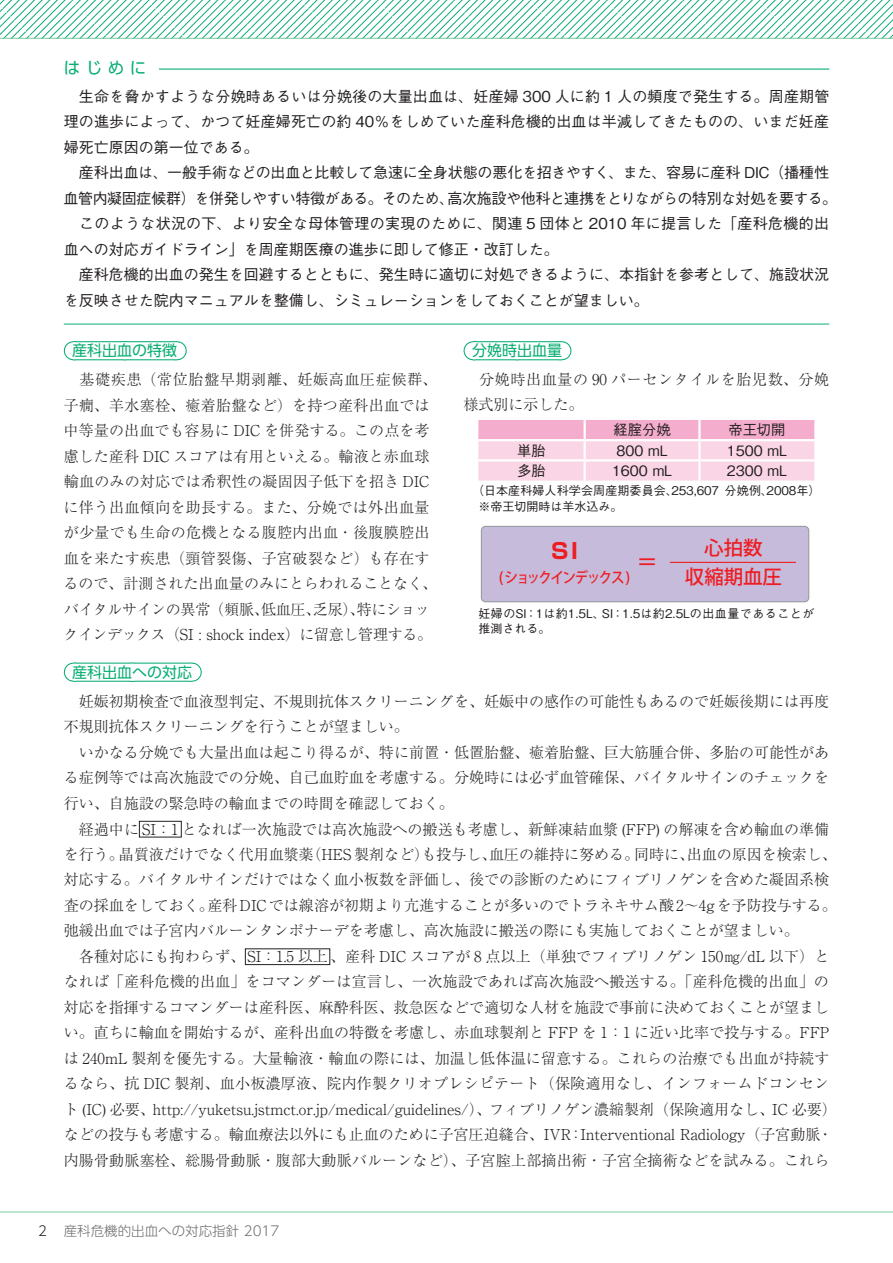
<style>
.page{position:relative;width:893px;height:1263px;background:#fff}
.page>*{position:absolute;margin:0;border:0;box-sizing:border-box;transform-origin:0 0}
.t1{font:700 21.45px "Shin Go Pro";color:#ee1d23}
.t2{font:500 21.45px "Koz Go Std";color:#ee1d23}
.t3{font:500 19.5px/29.2px "Koz Go Std";letter-spacing:-.005em;color:#ee1d23;text-align:center}
.t4{font:16.5px "UD Shin Go Pro";color:#09ae73}
.t5{font:300 15px/25.5px "Ryumin Pro";color:#231f20}
.t6{font:500 15px/25.5px "Gothic BBB Pro";color:#231f20}
.t7{font:300 15px/24.3px "Ryumin Pro";letter-spacing:.045em;color:#231f20}
.t8{font:15px "UD Shin Go Pro";color:#09ae73}
.t9{font:500 15px "Koz Go Std";letter-spacing:-.11em;color:#ee1d23}
.t10{font:500 14.25px "Gothic BBB Pro";color:#231f20}
.t11{font:300 13.5px "UD Shin Go Pro";color:#6c6d70}
.t12{font:500 12px/15.8px "Gothic BBB Pro";letter-spacing:.005em;color:#231f20}
.s1{color:#231f20}
</style>
<div class="page">
<svg style="left:0;top:0;width:893px;height:38px"></svg>
<hr style="left:0;top:1212px;width:893px;height:1px;background:#7cc9a5">
<hr style="left:0;top:38px;width:893px;height:1px;background:#7cc9a5">
<hr style="left:64px;top:69px;width:765px;height:1px;background:#09ae73">
<div style="left:64px;top:61px;width:95px;height:15px;background:#fff"></div>
<hr style="left:64px;top:324px;width:765px;height:1px;background:#09ae73">
<svg style="left:74px;top:341px;width:102px;height:19px"></svg>
<div style="left:73px;top:342px;width:103px;height:17px;background:#fff"></div>
<svg style="left:125px;top:341px;width:26px;height:19px"></svg>
<svg style="left:474px;top:341px;width:87px;height:19px"></svg>
<div style="left:473px;top:342px;width:88px;height:17px;background:#fff"></div>
<svg style="left:517px;top:341px;width:22px;height:19px"></svg>
<svg style="left:478px;top:420px;width:336px;height:61px;background:#f8cade"></svg>
<hr style="left:699px;top:439px;width:115px;height:2px;background:#fff">
<hr style="left:698px;top:441px;width:3px;height:18px;background:#fff">
<hr style="left:478px;top:459px;width:107px;height:2px;background:#fff">
<hr style="left:585px;top:459px;width:114px;height:2px;background:#fff">
<hr style="left:584px;top:461px;width:2px;height:20px;background:#fff">
<hr style="left:699px;top:459px;width:115px;height:2px;background:#fff">
<hr style="left:698px;top:461px;width:3px;height:20px;background:#fff">
<div style="left:481px;top:526px;width:328px;height:76px;background:#c7bbdb;border-radius:4px"></div>
<div style="left:481px;top:526px;width:328px;height:76px;border:1px solid #939598;border-radius:4px"></div>
<hr style="left:670px;top:562px;width:126px;height:1px;background:#ee1d23">
<svg style="left:74px;top:663px;width:117px;height:19px"></svg>
<div style="left:73px;top:664px;width:118px;height:17px;background:#fff"></div>
<svg style="left:132px;top:663px;width:30px;height:19px"></svg>
<div style="left:139px;top:821px;width:43px;height:16px;border:1px solid #231f20"></div>
<div style="left:245px;top:948px;width:85px;height:17px;border:1px solid #231f20"></div>
<p class="t4" style="left:64px;top:54px;width:84px">は じ め に</p>
<p class="t6" style="left:64px;top:81px;width:775px">　生命を脅かすような分娩時あるいは分娩後の大量出血は、妊産婦 300 人に約 1 人の頻度で発生する。周産期管理の進歩によって、かつて妊産婦死亡の約 40％をしめていた産科危機的出血は半減してきたものの、いまだ妊産婦死亡原因の第一位である。<br>　産科出血は、一般手術などの出血と比較して急速に全身状態の悪化を招きやすく、また、容易に産科 DIC（播種性血管内凝固症候群）を併発しやすい特徴がある。そのため、高次施設や他科と連携をとりながらの特別な対処を要する。　このような状況の下、より安全な母体管理の実現のために、関連 5 団体と 2010 年に提言した「産科危機的出血への対応ガイドライン」を周産期医療の進歩に即して修正・改訂した。<br>　産科危機的出血の発生を回避するとともに、発生時に適切に対処できるように、本指針を参考として、施設状況を反映させた院内マニュアルを整備し、シミュレーションをしておくことが望ましい。</p>
<p class="t8" style="left:72px;top:339px;width:107px">産科出血の特徴</p>
<p class="t5" style="left:64px;top:366px;width:375px">　基礎疾患（常位胎盤早期剥離、妊娠高血圧症候群、子癇、羊水塞栓、癒着胎盤など）を持つ産科出血では中等量の出血でも容易に DIC を併発する。この点を考慮した産科 DIC スコアは有用といえる。輸液と赤血球輸血のみの対応では希釈性の凝固因子低下を招き DICに伴う出血傾向を助長する。また、分娩では外出血量が少量でも生命の危機となる腹腔内出血・後腹膜腔出血を来たす疾患（頸管裂傷、子宮破裂など）も存在するので、計測された出血量のみにとらわれることなく、バイタルサインの異常（頻脈、低血圧、乏尿）、特にショックインデックス（SI : shock index）に留意し管理する。</p>
<p class="t8" style="left:472px;top:339px;width:106px">分娩時出血量　</p>
<p class="t7" style="left:463px;top:366px;width:367px">　分娩時出血量の 90 パーセンタイルを胎児数、分娩様式別に示した。</p>
<p class="t10" style="left:614px;top:419px;width:58px">経腟分娩</p>
<p class="t10" style="left:728px;top:419px;width:58px">帝王切開</p>
<p class="t10" style="left:517px;top:439px;width:30px">単胎</p>
<p class="t10" style="left:616px;top:439px;width:53px">800 mL</p>
<p class="t10" style="left:727px;top:439px;width:62px">1500 mL</p>
<p class="t10" style="left:517px;top:459px;width:30px">多胎</p>
<p class="t10" style="left:612px;top:459px;width:62px">1600 mL</p>
<p class="t10" style="left:727px;top:459px;width:62px">2300 mL</p>
<p class="t12" style="left:478px;top:481px;width:344px;text-indent:-6px">（日本産科婦人科学会周産期委員会、253,607 分娩例、2008年）※帝王切開時は羊水込み。</p>
<h1 class="t1" style="left:551px;top:534px;width:28px">SI</h1>
<p class="t9" style="left:499px;top:568px;width:133px">(ショックインデックス )</p>
<h2 class="t3" style="left:685px;top:534px;width:98px">心拍数<br>収縮期血圧</h2>
<h1 class="t2" style="left:636px;top:549px;width:23px">＝</h1>
<p class="t12" style="left:478px;top:604px;width:337px">妊婦のSI：1は約1.5L、SI：1.5は約2.5Lの出血量であることが推測される。</p>
<p class="t8" style="left:72px;top:660px;width:122px">産科出血への対応</p>
<p class="t5" style="left:64px;top:687px;width:767px">　妊娠初期検査で血液型判定、不規則抗体スクリーニングを、妊娠中の感作の可能性もあるので妊娠後期には再度不規則抗体スクリーニングを行うことが望ましい。 　<br>　いかなる分娩でも大量出血は起こり得るが、特に前置・低置胎盤、癒着胎盤、巨大筋腫合併、多胎の可能性がある症例等では高次施設での分娩、自己血貯血を考慮する。分娩時には必ず血管確保、バイタルサインのチェックを行い、自施設の緊急時の輸血までの時間を確認しておく。<br>　経過中に SI：1 となれば一次施設では高次施設への搬送も考慮し、新鮮凍結血漿 (FFP) の解凍を含め輸血の準備</p>
<p class="t5" style="left:64px;top:840px;width:774px">を行う。晶質液だけでなく代用血漿薬（HES 製剤など）も投与し、血圧の維持に努める。同時に、出血の原因を検索し、対応する。バイタルサインだけではなく血小板数を評価し、後での診断のためにフィブリノゲンを含めた凝固系検査の採血をしておく。産科DICでは線溶が初期より亢進することが多いのでトラネキサム酸2～4gを予防投与する。弛緩出血では子宮内バルーンタンポナーデを考慮し、高次施設に搬送の際にも実施しておくことが望ましい。<br>　各種対応にも拘わらず、SI：1.5 以上、産科 DIC スコアが 8 点以上（単独でフィブリノゲン 150㎎/dL 以下）と</p>
<p class="t5" style="left:64px;top:968px;width:774px">なれば「産科危機的出血」をコマンダーは宣言し、一次施設であれば高次施設へ搬送する。「産科危機的出血」の対応を指揮するコマンダーは産科医、麻酔科医、救急医などで適切な人材を施設で事前に決めておくことが望ましい。直ちに輸血を開始するが、産科出血の特徴を考慮し、赤血球製剤と FFP を 1：1 に近い比率で投与する。FFPは 240mL 製剤を優先する。大量輸液・輸血の際には、加温し低体温に留意する。これらの治療でも出血が持続するなら、抗 DIC 製剤、血小板濃厚液、院内作製クリオプレシピテート（保険適用なし、インフォームドコンセント (IC) 必要、http://yuketsu.jstmct.or.jp/medical/guidelines/）、フィブリノゲン濃縮製剤（保険適用なし、IC 必要）などの投与も考慮する。輸血療法以外にも止血のために子宮圧迫縫合、IVR：Interventional Radiology（子宮動脈・内腸骨動脈塞栓、総腸骨動脈・腹部大動脈バルーンなど）、子宮腟上部摘出術・子宮全摘術などを試みる。これら</p>
<p class="t11" style="left:38px;top:1220px;width:243px"><span class="s1">2</span> 産科危機的出血への対応指針 2017</p>
</div>
